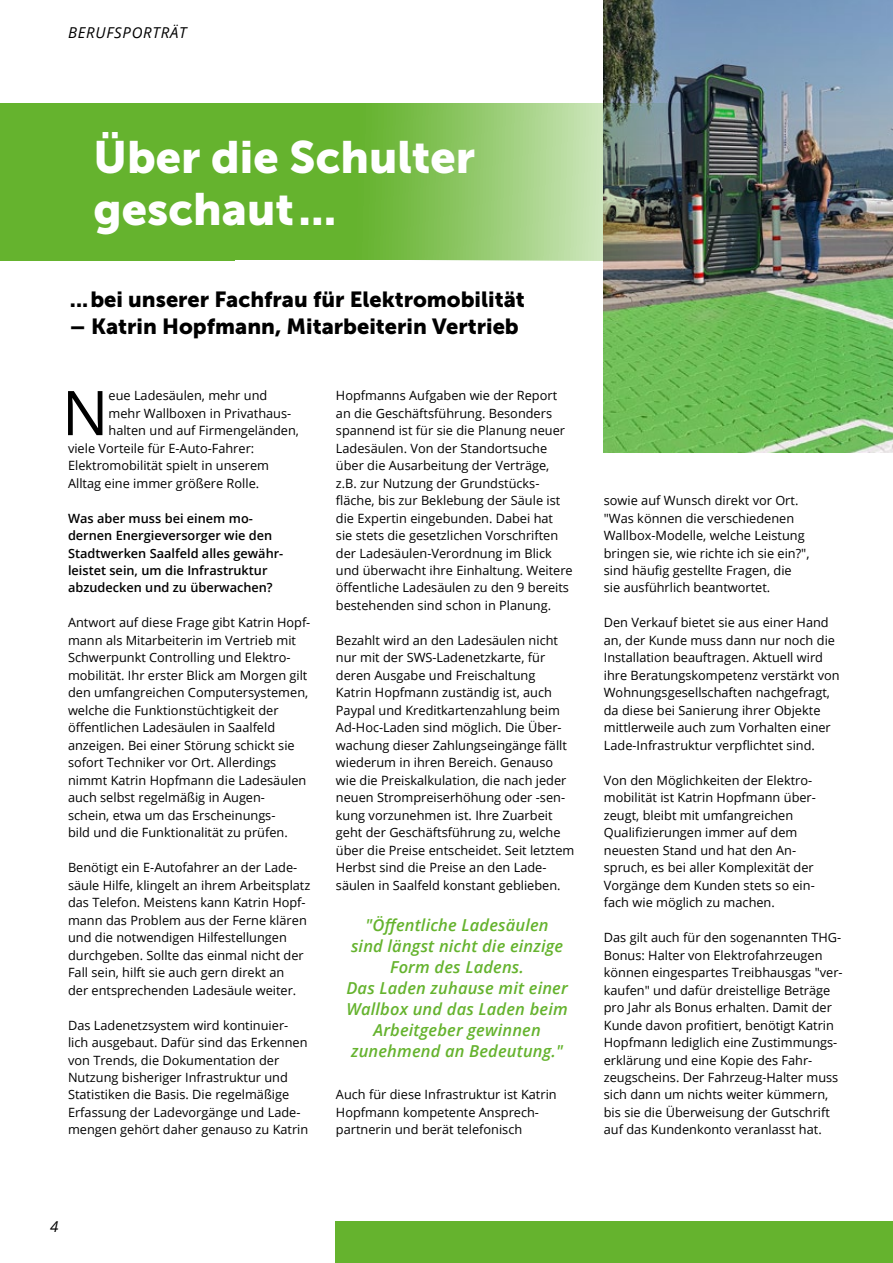
<style>
.page{position:relative;width:893px;height:1263px;background:#fff}
.page>*{position:absolute;margin:0;border:0;box-sizing:border-box;transform-origin:0 0}
.Mengentext{font:61.65px "Open Sans";color:#000}
.Mengentext-2{font:45px "Museo Sans 900";color:#fff}
.Mengentext-3{font:21.75px "Museo Sans 900";color:#000}
.Mengentext-4{font:italic 600 16.5px/21px "Open Sans";letter-spacing:.01em;color:#65b32e;text-align:center}
.Mengentext-5{font:italic 15px "Open Sans";letter-spacing:.05em;color:#000}
.Mengentext-6{font:12.75px/17.5px "Open Sans";color:#000}
.Mengentext-7{font:600 12.75px/17.5px "Open Sans";color:#000}
</style>
<div class="page">
<img style="left:604px;top:0;width:289px;height:453px">
<svg style="left:0;top:103px;width:697px;height:157px;background:#75b14c"></svg>
<div style="left:235px;top:260px;width:396px;height:75px;background:#fff"></div>
<div style="left:335px;top:1221px;width:558px;height:42px;background:#65b32e"></div>
<p class="Mengentext-5" style="left:68px;top:22px;width:120px">BERUFSPORTRÄT</p>
<p class="Mengentext-2" style="left:94px;top:132px;width:383px">Über die Schulter</p>
<p class="Mengentext-2" style="left:94px;top:184px;width:244px">geschaut...</p>
<p class="Mengentext-3" style="left:70px;top:287px;width:457px">...bei unserer Fachfrau für Elektromobilität</p>
<p class="Mengentext-3" style="left:70px;top:314px;width:450px">– Katrin Hopfmann, Mitarbeiterin Vertrieb</p>
<p class="Mengentext" style="left:62px;top:370px;width:48px">N</p>
<p class="Mengentext-6" style="left:109px;top:386px;width:160px">eue Ladesäulen, mehr und</p>
<p class="Mengentext-6" style="left:109px;top:404px;width:184px">mehr Wallboxen in Privathaus-</p>
<p class="Mengentext-6" style="left:109px;top:421px;width:192px">halten und auf Firmengeländen,</p>
<p class="Mengentext-6" style="left:68px;top:439px;width:188px">viele Vorteile für E-Auto-Fahrer:</p>
<p class="Mengentext-6" style="left:68px;top:456px;width:203px">Elektromobilität spielt in unserem</p>
<p class="Mengentext-6" style="left:68px;top:474px;width:193px">Alltag eine immer größere Rolle.</p>
<p class="Mengentext-7" style="left:68px;top:509px;width:217px">Was aber muss bei einem mo&shy;dernen Energieversorger wie den<br>Stadtwerken Saalfeld alles gewähr&shy;leistet sein, um die Infrastruktur abzudecken und zu überwachen?</p>
<p class="Mengentext-6" style="left:68px;top:614px;width:244px">Antwort auf diese Frage gibt Katrin Hopf&shy;mann als Mitarbeiterin im Vertrieb mit Schwerpunkt Controlling und Elektro&shy;mobilität. Ihr erster Blick am Morgen gilt den umfangreichen Computersystemen, welche die Funktionstüchtigkeit der öffentlichen Ladesäulen in Saalfeld anzeigen. Bei einer Störung schickt sie sofort Techniker vor Ort. Allerdings nimmt Katrin Hopfmann die Ladesäulen auch selbst regelmäßig in Augen-<br>schein, etwa um das Erscheinungs-<br>bild und die Funktionalität zu prüfen.</p>
<p class="Mengentext-6" style="left:68px;top:858px;width:244px">Benötigt ein E-Autofahrer an der Lade&shy;säule Hilfe, klingelt an ihrem Arbeitsplatz das Telefon. Meistens kann Katrin Hopf&shy;mann das Problem aus der Ferne klären und die notwendigen Hilfestellungen durchgeben. Sollte das einmal nicht der Fall sein, hilft sie auch gern direkt an<br>der entsprechenden Ladesäule weiter.</p>
<p class="Mengentext-6" style="left:68px;top:1016px;width:242px">Das Ladenetzsystem wird kontinuier&shy;lich ausgebaut. Dafür sind das Erkennen von Trends, die Dokumentation der Nutzung bisheriger Infrastruktur und Statistiken die Basis. Die regelmäßige Erfassung der Ladevorgänge und Lade&shy;mengen gehört daher genauso zu Katrin</p>
<p class="Mengentext-6" style="left:336px;top:386px;width:238px">Hopfmanns Aufgaben wie der Report an die Geschäftsführung. Besonders spannend ist für sie die Planung neuer Ladesäulen. Von der Standortsuche über die Ausarbeitung der Verträge, z.B. zur Nutzung der Grundstücks&shy;fläche, bis zur Beklebung der Säule ist die Expertin eingebunden. Dabei hat sie stets die gesetzlichen Vorschriften der Ladesäulen-Verordnung im Blick und überwacht ihre Einhaltung. Weitere öffentliche Ladesäulen zu den 9 bereits bestehenden sind schon in Planung.</p>
<p class="Mengentext-6" style="left:336px;top:631px;width:240px">Bezahlt wird an den Ladesäulen nicht nur mit der SWS-Ladenetzkarte, für deren Ausgabe und Freischaltung<br>Katrin Hopfmann zuständig ist, auch Paypal und Kreditkartenzahlung beim Ad-Hoc-Laden sind möglich. Die Über&shy;wachung dieser Zahlungseingänge fällt wiederum in ihren Bereich. Genauso wie die Preiskalkulation, die nach jeder neuen Strompreiserhöhung oder -sen&shy;kung vorzunehmen ist. Ihre Zuarbeit geht der Geschäftsführung zu, welche über die Preise entscheidet. Seit letztem Herbst sind die Preise an den Lade&shy;säulen in Saalfeld konstant geblieben.</p>
<p class="Mengentext-4" style="left:351px;top:914px;width:214px">"Öffentliche Ladesäulen sind längst nicht die einzige<br>Form des Ladens.</p>
<p class="Mengentext-4" style="left:346px;top:977px;width:223px">Das Laden zuhause mit einer<br>Wallbox und das Laden beim<br>Arbeitgeber gewinnen</p>
<p class="Mengentext-4" style="left:351px;top:1040px;width:214px">zunehmend an Bedeutung."</p>
<p class="Mengentext-6" style="left:336px;top:1086px;width:222px">Auch für diese Infrastruktur ist Katrin<br>Hopfmann kompetente Ansprech&shy;partnerin und berät telefonisch</p>
<p class="Mengentext-6" style="left:604px;top:491px;width:196px">sowie auf Wunsch direkt vor Ort.</p>
<p class="Mengentext-6" style="left:604px;top:509px;width:207px">"Was können die verschiedenen Wallbox-Modelle, welche Leistung bringen sie, wie richte ich sie ein?", sind häufig gestellte Fragen, die sie ausführlich beantwortet.</p>
<p class="Mengentext-6" style="left:604px;top:614px;width:237px">Den Verkauf bietet sie aus einer Hand an, der Kunde muss dann nur noch die Installation beauftragen. Aktuell wird ihre Beratungskompetenz verstärkt von Wohnungsgesellschaften nachgefragt, da diese bei Sanierung ihrer Objekte mittlerweile auch zum Vorhalten einer Lade-Infrastruktur verpflichtet sind.</p>
<p class="Mengentext-6" style="left:604px;top:771px;width:214px">Von den Möglichkeiten der Elektro&shy;mobilität ist Katrin Hopfmann über&shy;zeugt, bleibt mit umfangreichen<br>Qualifizierungen immer auf dem neuesten Stand und hat den An&shy;spruch, es bei aller Komplexität der<br>Vorgänge dem Kunden stets so ein&shy;fach wie möglich zu machen.</p>
<p class="Mengentext-6" style="left:604px;top:928px;width:240px">Das gilt auch für den sogenannten THG-Bonus: Halter von Elektrofahrzeugen können eingespartes Treibhausgas "ver&shy;kaufen" und dafür dreistellige Beträge pro Jahr als Bonus erhalten. Damit der Kunde davon profitiert, benötigt Katrin Hopfmann lediglich eine Zustimmungs&shy;erklärung und eine Kopie des Fahr&shy;zeugscheins. Der Fahrzeug-Halter muss sich dann um nichts weiter kümmern, bis sie die Überweisung der Gutschrift auf das Kundenkonto veranlasst hat.</p>
<p class="Mengentext-5" style="left:50px;top:1216px;width:10px">4</p>
</div>
